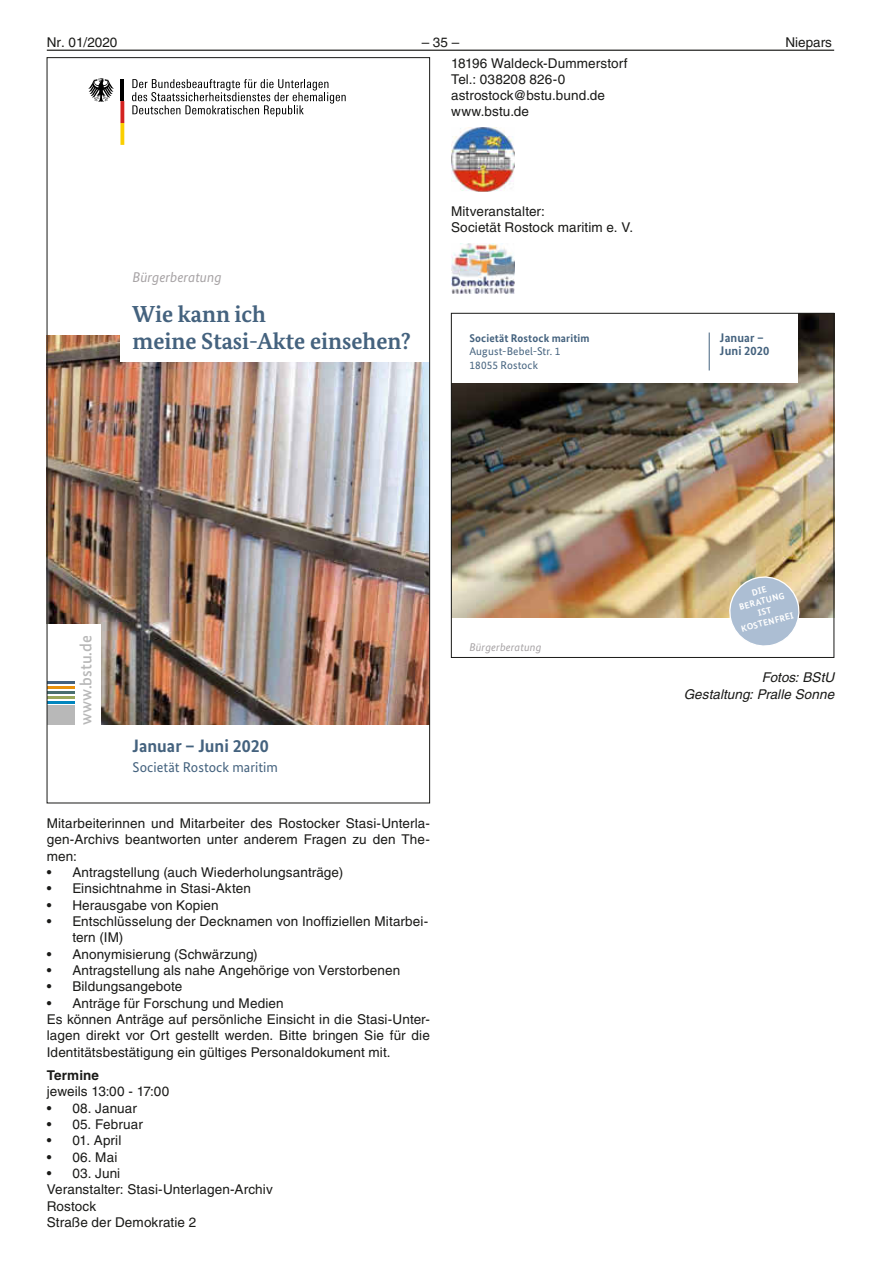
<style>
.page{position:relative;width:881px;height:1263px;background:#fff}
.page>*{position:absolute;margin:0;border:0;box-sizing:border-box;transform-origin:0 0}
.t1{font:700 23.1px/26.8px "Jygwhr Bundes Serif";color:#44627e}
.t2{font:700 18px "Sqnqqj Bundes Sans";color:#44627e}
.t3{font:500 16.5px "Ltrxsv Bundes Sans";color:#b8b8b8}
.t4{font:14.1px "Lfkwgr Bundes Sans";color:#44627e}
.t5{font:italic 14.1px "Mwybfr Bundes Sans";color:#a6a2a4}
.t6{font:13.5px/16.4px "Helvetica LT";letter-spacing:.01em;color:#1a1a18}
.t7{font:italic 13.5px/16.2px "Helvetica LT";letter-spacing:.005em;color:#1a1a18;text-align:right}
.t8{font:700 13.5px "Helvetica LT";letter-spacing:.005em;color:#1a1a18}
.t9{font:700 12.45px/13.4px "Gppvxf Bundes Sans";letter-spacing:.01em;color:#44627e}
.t10{font:11.25px/13.4px "Jgsggc Bundes Sans";letter-spacing:.01em;color:#44627e}
.t11{font:700 11.25px "Gppvxf Bundes Sans";letter-spacing:.015em;color:#44627e}
.t12{font:italic 11.25px "Tmdrcc Bundes Sans";letter-spacing:.01em;color:#a6a2a4}
.t13{font:700 9px/10.8px "Gppvxf Bundes Sans";color:#fff;text-align:center}
</style>
<div class="page">
<hr style="left:47px;top:50px;width:786px;height:1px;background:#1a1a18">
<img style="left:451px;top:128px;width:63px;height:63px">
<img style="left:451px;top:244px;width:63px;height:49px">
<img style="left:453px;top:315px;width:378px;height:302px">
<div style="left:451px;top:313px;width:345px;height:69px;background:#fff"></div>
<svg style="left:725px;top:573px;width:77px;height:73px"></svg>
<hr style="left:708px;top:332px;width:1px;height:38px;background:#44627e">
<div style="left:451px;top:313px;width:382px;height:345px;border:1px solid #1a1a18"></div>
<svg style="left:120px;top:101px;width:4px;height:44px"></svg>
<svg style="left:88px;top:78px;width:26px;height:24px"></svg>
<hr style="left:120px;top:79px;width:4px;height:22px;background:#000">
<svg style="left:132px;top:79px;width:213px;height:38px"></svg>
<img style="left:49px;top:335px;width:378px;height:390px">
<div style="left:120px;top:329px;width:309px;height:33px;background:#fff"></div>
<div style="left:47px;top:624px;width:54px;height:107px;background:#fff"></div>
<div style="left:47px;top:705px;width:27px;height:20px;background:#b8b8b8"></div>
<hr style="left:47px;top:701px;width:27px;height:2px;background:#0085bd">
<hr style="left:47px;top:696px;width:27px;height:2px;background:#9aa85c">
<hr style="left:47px;top:691px;width:27px;height:3px;background:#496f70">
<hr style="left:47px;top:686px;width:27px;height:3px;background:#e9910b">
<hr style="left:47px;top:682px;width:27px;height:2px;background:#44627e">
<p class="t6" style="left:47px;top:34px;width:72px">Nr. 01/2020</p>
<p class="t6" style="left:421px;top:34px;width:39px">– 35 –</p>
<p class="t6" style="left:785px;top:34px;width:48px">Niepars</p>
<p class="t6" style="left:451px;top:55px;width:178px">18196 Waldeck-Dummerstorf<br>Tel.: 038208 826-0 astrostock@bstu.bund.de www.bstu.de</p>
<p class="t5" style="left:132px;top:268px;width:90px">Bürgerberatung</p>
<h1 class="t1" style="left:132px;top:300px;width:280px">Wie kann ich<br>meine Stasi-Akte einsehen?</h1>
<p class="t6" style="left:451px;top:203px;width:183px">Mitveranstalter:<br>Societät Rostock maritim e. V.</p>
<p class="t11" style="left:469px;top:331px;width:122px">Societät Rostock maritim</p>
<p class="t10" style="left:469px;top:345px;width:93px">August-Bebel-Str. 1<br>18055 Rostock</p>
<p class="t9" style="left:719px;top:331px;width:51px">Januar –<br>Juni 2020</p>
<p class="t3" style="left:76px;top:725px;width:91px;rotate:-90deg">www.bstu.de</p>
<h2 class="t2" style="left:132px;top:734px;width:138px">Januar – Juni 2020</h2>
<p class="t4" style="left:132px;top:758px;width:147px">Societät Rostock maritim</p>
<p class="t6" style="left:47px;top:815px;width:384px;text-align:justify">Mitarbeiterinnen und Mitarbeiter des Rostocker Stasi-Unterla&shy;gen-Archivs beantworten unter anderem Fragen zu den The&shy;men:</p>
<p class="t6" style="left:47px;top:864px;width:298px">• Antragstellung (auch Wiederholungsanträge)</p>
<p class="t6" style="left:47px;top:880px;width:205px">• Einsichtnahme in Stasi-Akten</p>
<p class="t6" style="left:47px;top:897px;width:173px">• Herausgabe von Kopien</p>
<p class="t6" style="left:72px;top:913px;width:357px;text-indent:-26px">• Entschlüsselung der Decknamen von Inoffiziellen Mitarbei&shy;tern (IM)</p>
<p class="t6" style="left:47px;top:946px;width:212px">• Anonymisierung (Schwärzung)</p>
<p class="t6" style="left:47px;top:962px;width:355px">• Antragstellung als nahe Angehörige von Verstorbenen</p>
<p class="t6" style="left:47px;top:978px;width:137px">• Bildungsangebote</p>
<p class="t6" style="left:47px;top:995px;width:384px">• Anträge für Forschung und Medien<br>Es können Anträge auf persönliche Einsicht in die Stasi-Unter&shy;lagen direkt vor Ort gestellt werden. Bitte bringen Sie für die Identitätsbestätigung ein gültiges Personaldokument mit.</p>
<p class="t8" style="left:47px;top:1067px;width:54px">Termine</p>
<p class="t6" style="left:47px;top:1083px;width:124px">jeweils 13:00 - 17:00</p>
<p class="t6" style="left:47px;top:1099px;width:92px">• 08. Januar</p>
<p class="t6" style="left:47px;top:1116px;width:97px">• 05. Februar</p>
<p class="t6" style="left:47px;top:1132px;width:76px">• 01. April</p>
<p class="t6" style="left:47px;top:1148px;width:72px">• 06. Mai</p>
<p class="t6" style="left:47px;top:1165px;width:227px">• 03. Juni<br>Veranstalter: Stasi-Unterlagen-Archiv<br>Rostock<br>Straße der Demokratie 2</p>
<p class="t12" style="left:469px;top:640px;width:74px">Bürgerberatung</p>
<p class="t13" style="left:731px;top:592px;width:55px;rotate:-15deg">DIE<br>BERATUNG<br>IST<br>KOSTENFREI</p>
<p class="t7" style="left:683px;top:669px;width:152px">Fotos: BStU<br>Gestaltung: Pralle Sonne</p>
</div>
